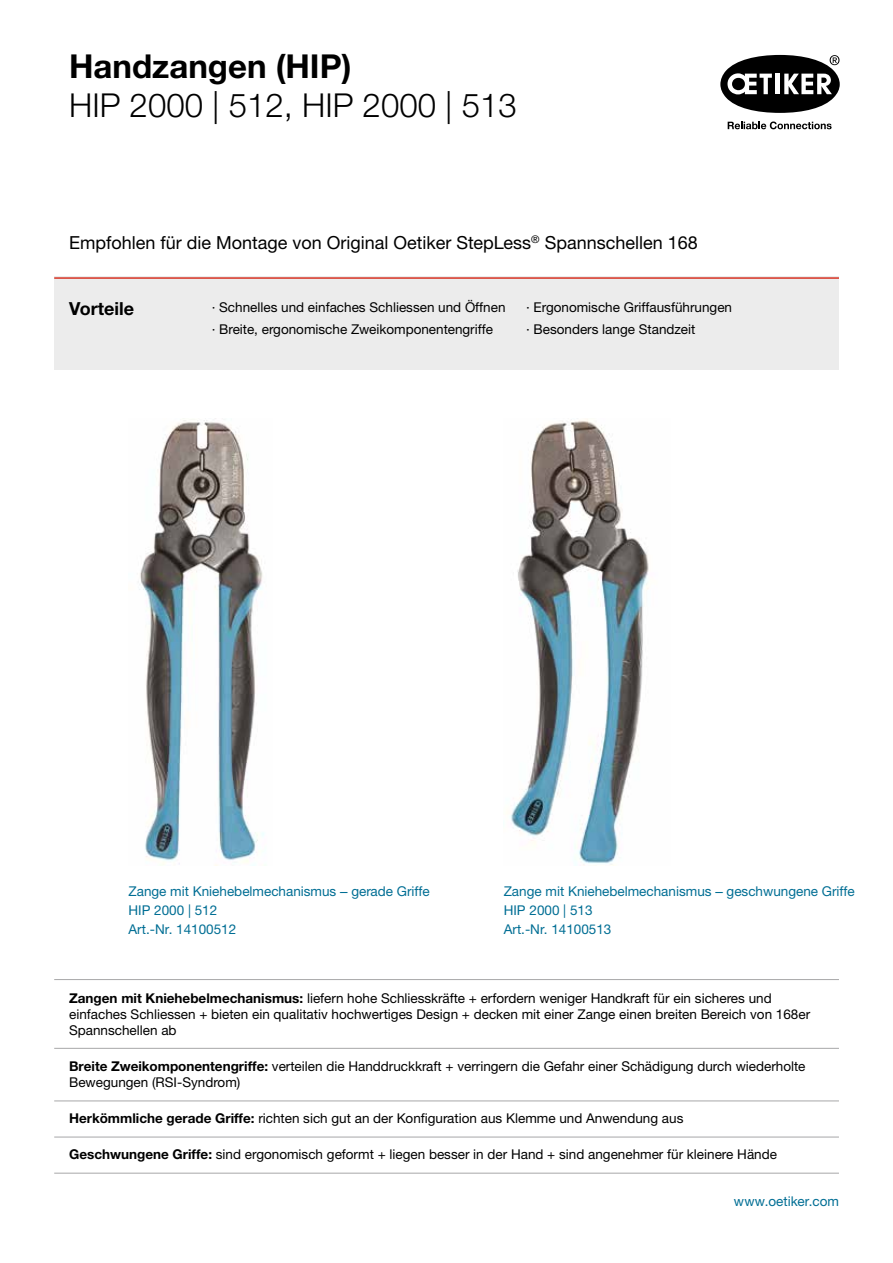
<style>
.page{position:relative;width:893px;height:1263px;background:#fff}
.page>*{position:absolute;margin:0;border:0;box-sizing:border-box;transform-origin:0 0}
.t1{font:300 33px "Helvetica Neue LTW1 G";color:#000}
.t2{font:700 33px "Helvetica Neue LTW1 G";color:#000}
.t3{font:18px "Helvetica Neue LTW1 G";color:#000}
.t4{font:700 18px "Helvetica Neue LTW1 G";color:#000}
.t5{font:13.5px/16.2px "Helvetica Neue LTW1 G";color:#000}
.t6{font:13.5px/19.2px "Helvetica Neue LTW1 G";color:#006e94}
.s1{font-family:"Arial"}
.s2{font-weight:700}
</style>
<div class="page">
<div style="left:54px;top:277px;width:785px;height:93px;background:#ececec"></div>
<hr style="left:54px;top:277px;width:785px;height:2px;background:#d73223">
<hr style="left:54px;top:979px;width:785px;height:1px;background:#a7a7a8">
<hr style="left:54px;top:1048px;width:785px;height:1px;background:#a7a7a8">
<hr style="left:54px;top:1100px;width:785px;height:1px;background:#a7a7a8">
<hr style="left:54px;top:1137px;width:785px;height:1px;background:#a7a7a8">
<hr style="left:54px;top:1173px;width:785px;height:1px;background:#a7a7a8">
<svg style="left:720px;top:55px;width:120px;height:58px"></svg>
<svg style="left:728px;top:121px;width:104px;height:8px"></svg>
<img style="left:139px;top:418px;width:125px;height:447px">
<img style="left:510px;top:419px;width:139px;height:446px">
<h1 class="t2" style="left:69px;top:45px;width:284px">Handzangen (HIP)</h1>
<h1 class="t1" style="left:69px;top:85px;width:449px">HIP 2000 | 512, HIP 2000 | 513</h1>
<h2 class="t3" style="left:69px;top:231px;width:630px">Empfohlen für die Montage von Original Oetiker StepLess<sup>®</sup> Spannschellen 168</h2>
<h2 class="t4" style="left:69px;top:298px;width:66px">Vorteile</h2>
<p class="t5" style="left:212px;top:296px;width:295px;line-height:22.2px">· Schnelles und einfaches Schliessen und Öffnen · Breite, ergonomische Zweikomponentengriffe</p>
<p class="t5" style="left:526px;top:296px;width:208px;line-height:22.2px">· Ergonomische Griffausführungen · Besonders lange Standzeit</p>
<p class="t6" style="left:129px;top:881px;width:303px">Zange mit Kniehebelmechanismus <span class="s1">‒</span> gerade Griffe<br>HIP 2000 | 512<br>Art.‑Nr. 14100512</p>
<p class="t6" style="left:504px;top:881px;width:353px">Zange mit Kniehebelmechanismus <span class="s1">‒</span> geschwungene Griffe<br>HIP 2000 | 513<br>Art.‑Nr. 14100513</p>
<p class="t5" style="left:69px;top:990px;width:743px"><span class="s2">Zangen mit Kniehebelmechanismus:</span> liefern hohe Schliesskräfte + erfordern weniger Handkraft für ein sicheres und einfaches Schliessen + bieten ein qualitativ hochwertiges Design + decken mit einer Zange einen breiten Bereich von 168er<br>Spannschellen ab</p>
<p class="t5" style="left:69px;top:1058px;width:738px"><span class="s2">Breite Zweikomponentengriffe:</span> verteilen die Handdruckkraft + verringern die Gefahr einer Schädigung durch wiederholte<br>Bewegungen (RSI‑Syndrom)</p>
<p class="t5" style="left:69px;top:1110px;width:616px"><span class="s2">Herkömmliche gerade Griffe:</span> richten sich gut an der Konfiguration aus Klemme und Anwendung aus</p>
<p class="t5" style="left:69px;top:1146px;width:709px"><span class="s2">Geschwungene Griffe:</span> sind ergonomisch geformt + liegen besser in der Hand + sind angenehmer für kleinere Hände</p>
<p class="t6" style="left:734px;top:1192px;width:107px">www.oetiker.com</p>
</div>
